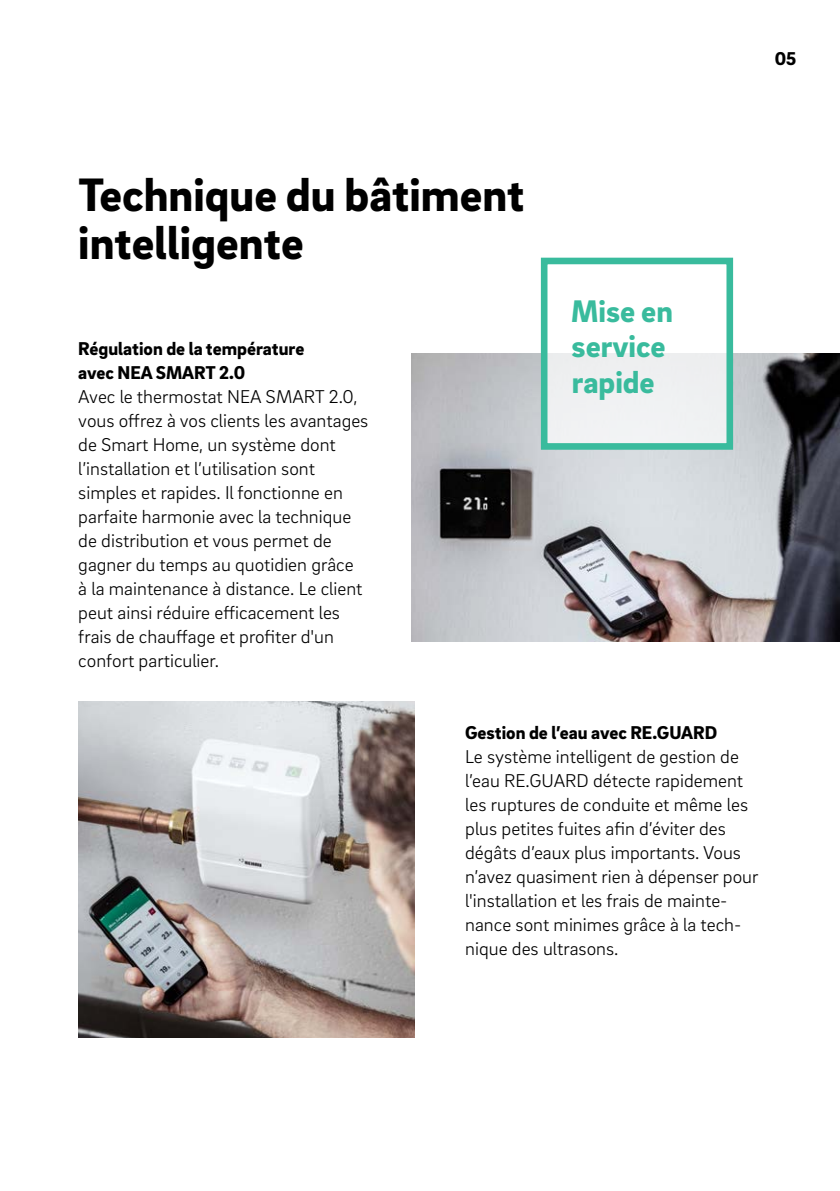
<style>
.page{position:relative;width:840px;height:1191px;background:#fff}
.page>*{position:absolute;margin:0;border:0;box-sizing:border-box;transform-origin:0 0}
._02__Headline_-_24pt{font:900 48px/48px "Brix Sans";color:#000}
._50__EC_headline_-_1{font:900 32px/35.2px "Brix Sans";color:#39bb9d}
._16__Body_text_-_9_5{font:300 19px/24px "Brix Sans";color:#000}
._14__Body_subline{font:900 19px/24px "Brix Sans";color:#000}
.MP__Page_numbers_-_9{font:900 19px "Brix Sans";color:#000}
</style>
<div class="page">
<img style="left:78px;top:701px;width:336px;height:336px">
<img style="left:411px;top:354px;width:428px;height:288px">
<div style="left:544px;top:261px;width:185px;height:185px;background:linear-gradient(to right,#f7f7f8,#f7f8f8)"></div>
<div style="left:540px;top:258px;width:192px;height:192px;border:7px solid #39bb9d"></div>
<p class="MP__Page_numbers_-_9" style="left:774px;top:46px;width:23px">05</p>
<p class="_02__Headline_-_24pt" style="left:78px;top:168px;width:447px">Technique du bâtiment intelligente</p>
<p class="_14__Body_subline" style="left:78px;top:336px;width:227px">Régulation de la température avec NEA SMART 2.0</p>
<p class="_16__Body_text_-_9_5" style="left:78px;top:384px;width:291px">Avec le thermostat NEA SMART 2.0, vous offrez à vos clients les avantages de Smart Home, un système dont l’installation et l’utilisation sont simples et rapides. Il fonctionne en parfaite harmonie avec la technique de distribution et vous permet de gagner du temps au quotidien grâce<br>à la maintenance à distance. Le client peut ainsi réduire efficacement les frais de chauffage et profiter d'un confort particulier.</p>
<p class="_50__EC_headline_-_1" style="left:571px;top:292px;width:103px">Mise en service rapide</p>
<p class="_14__Body_subline" style="left:465px;top:720px;width:253px">Gestion de l’eau avec RE.GUARD</p>
<p class="_16__Body_text_-_9_5" style="left:465px;top:744px;width:294px">Le système intelligent de gestion de l’eau RE.GUARD détecte rapidement les ruptures de conduite et même les plus petites fuites afin d’éviter des dégâts d’eaux plus importants. Vous n’avez quasiment rien à dépenser pour l'installation et les frais de mainte&shy;nance sont minimes grâce à la tech&shy;nique des ultrasons.</p>
</div>
